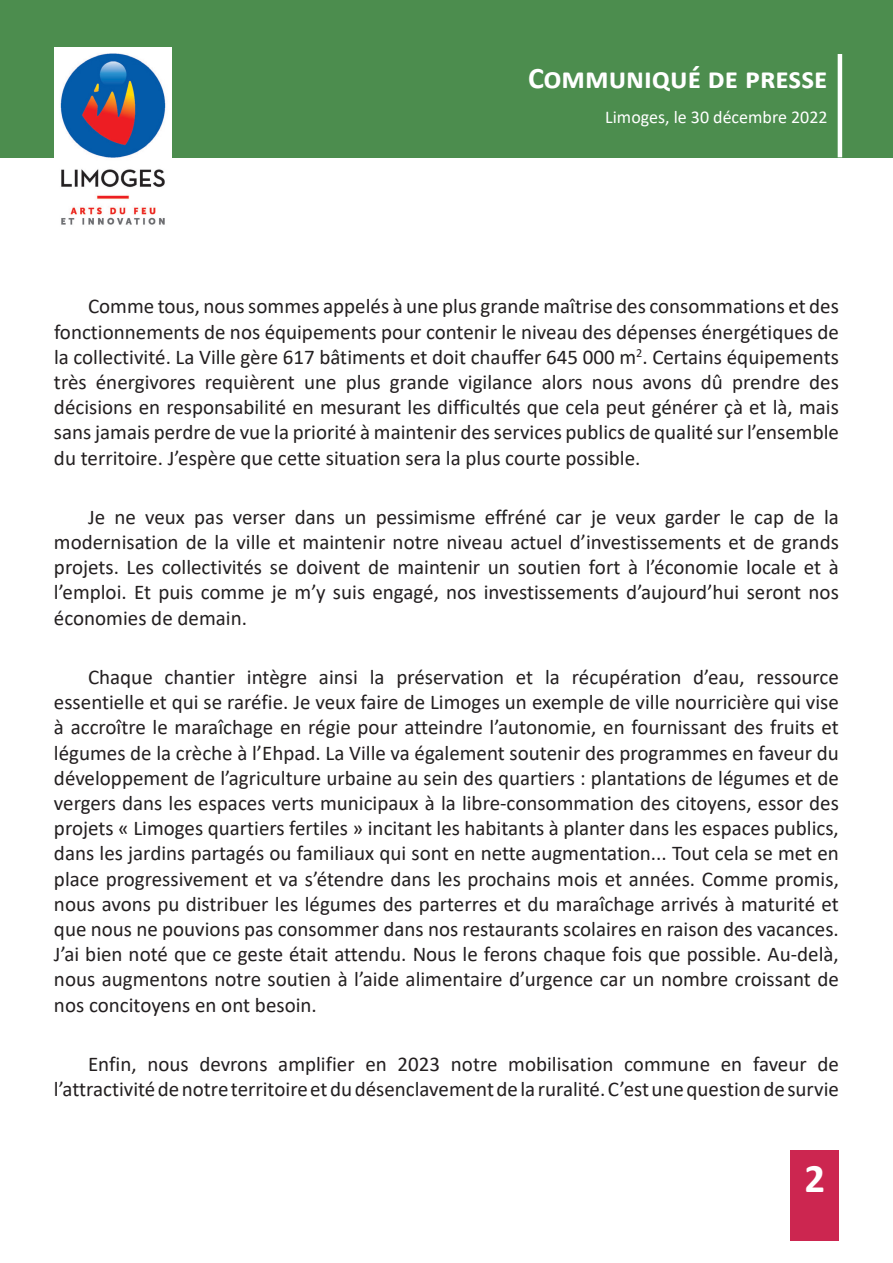
<style>
.page{position:relative;width:893px;height:1263px;background:#fff}
.page>*{position:absolute;margin:0;border:0;box-sizing:border-box;transform-origin:0 0}
.t1{font:700 40.8px "Calibri";color:#fff}
.t2{font:700 30px "Calibri";color:#fff}
.t3{font:21px/25.2px "Calibri";color:#231f20;text-align:justify}
.t4{font:18px "Calibri";color:#fff}
</style>
<div class="page">
<div style="left:0;top:0;width:893px;height:157px;background:#4c8d4e"></div>
<img style="left:54px;top:48px;width:117px;height:177px">
<hr style="left:838px;top:54px;width:4px;height:103px;background:#fff">
<div style="left:790px;top:1150px;width:49px;height:91px;background:#cc2650"></div>
<h2 class="t2" style="left:528px;top:57px;width:301px">Communiqué de presse</h2>
<p class="t4" style="left:605px;top:104px;width:224px">Limoges, le 30 décembre 2022</p>
<p class="t3" style="left:54px;top:293px;width:786px;text-indent:34px">Comme tous, nous sommes appelés à une plus grande maîtrise des consommations et des fonctionnements de nos équipements pour contenir le niveau des dépenses énergétiques de la collectivité. La Ville gère 617 bâtiments et doit chauffer 645 000 m<sup>2</sup>. Certains équipements très énergivores requièrent une plus grande vigilance alors nous avons dû prendre des décisions en responsabilité en mesurant les difficultés que cela peut générer çà et là, mais sans jamais perdre de vue la priorité à maintenir des services publics de qualité sur l’ensemble du territoire. J’espère que cette situation sera la plus courte possible.</p>
<p class="t3" style="left:54px;top:504px;width:786px;text-indent:34px">Je ne veux pas verser dans un pessimisme effréné car je veux garder le cap de la modernisation de la ville et maintenir notre niveau actuel d’investissements et de grands projets. Les collectivités se doivent de maintenir un soutien fort à l’économie locale et à l’emploi. Et puis comme je m’y suis engagé, nos investissements d’aujourd’hui seront nos économies de demain.</p>
<p class="t3" style="left:54px;top:664px;width:786px;text-indent:34px">Chaque chantier intègre ainsi la préservation et la récupération d’eau, ressource essentielle et qui se raréfie. Je veux faire de Limoges un exemple de ville nourricière qui vise à accroître le maraîchage en régie pour atteindre l’autonomie, en fournissant des fruits et légumes de la crèche à l’Ehpad. La Ville va également soutenir des programmes en faveur du développement de l’agriculture urbaine au sein des quartiers : plantations de légumes et de vergers dans les espaces verts municipaux à la libre-consommation des citoyens, essor des projets « Limoges quartiers fertiles » incitant les habitants à planter dans les espaces publics, dans les jardins partagés ou familiaux qui sont en nette augmentation... Tout cela se met en place progressivement et va s’étendre dans les prochains mois et années. Comme promis, nous avons pu distribuer les légumes des parterres et du maraîchage arrivés à maturité et que nous ne pouvions pas consommer dans nos restaurants scolaires en raison des vacances.<br>J’ai bien noté que ce geste était attendu. Nous le ferons chaque fois que possible. Au-delà, nous augmentons notre soutien à l’aide alimentaire d’urgence car un nombre croissant de nos concitoyens en ont besoin.</p>
<p class="t3" style="left:54px;top:1051px;width:786px;text-align:right">Enfin, nous devrons amplifier en 2023 notre mobilisation commune en faveur de l’attractivité de notre territoire et du désenclavement de la ruralité. C’est une question de survie</p>
<h1 class="t1" style="left:804px;top:1149px;width:22px">2</h1>
</div>
